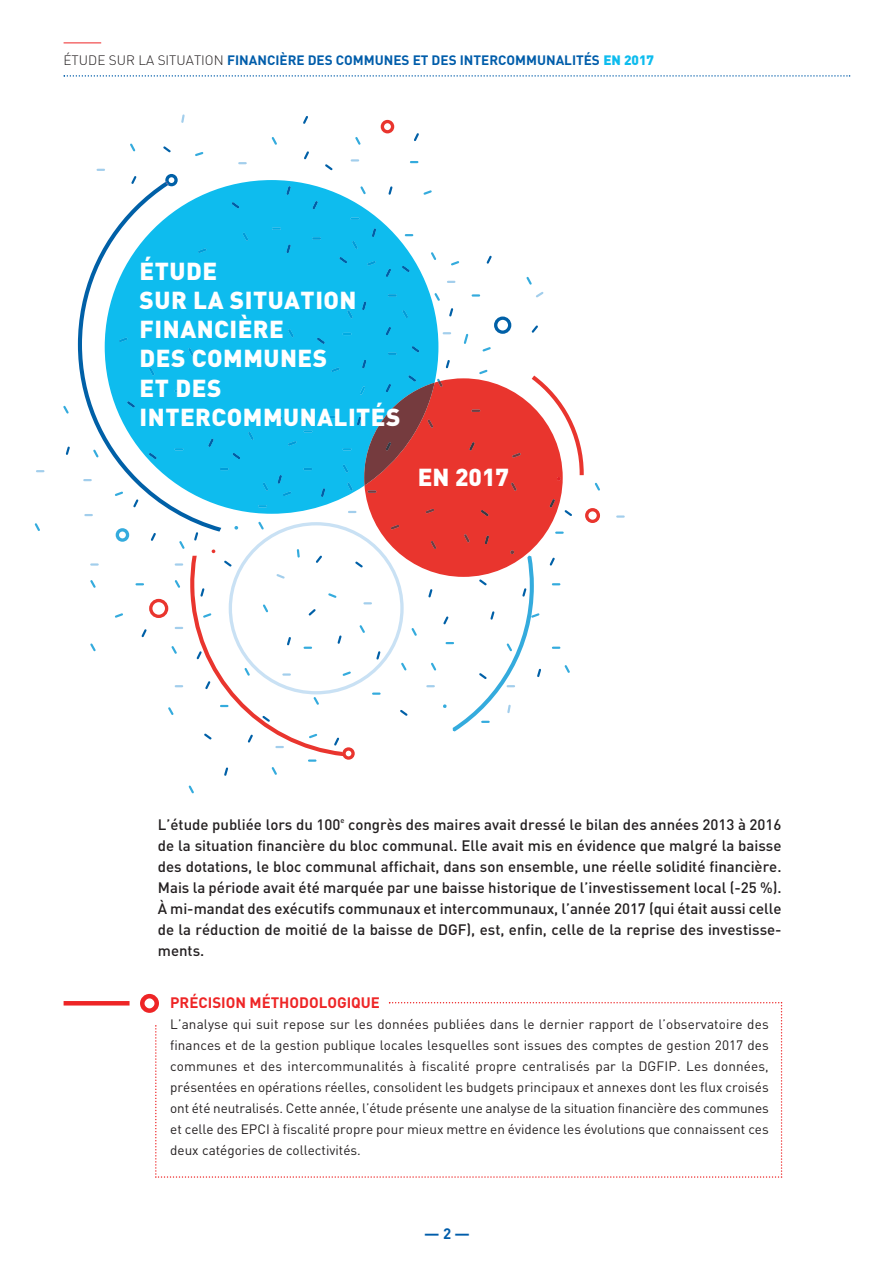
<style>
.page{position:relative;width:893px;height:1263px;background:#fff}
.page>*{position:absolute;margin:0;border:0;box-sizing:border-box;transform-origin:0 0}
.t1{font:900 24.3px/29.1px "DIN";letter-spacing:.02em;color:#fff}
.t2{font:500 15px/21px "DIN";color:#231f20;text-align:justify}
.t3{font:700 15px "DIN";color:#ee2526}
.t4{font:700 15px "DIN";color:#005daa}
.t5{font:13.5px/21px "DIN";color:#231f20;text-align:justify}
.t6{font:700 13.5px "DIN";color:#005daa}
.t7{font:500 7.5px "DIN";color:#231f20}
.s1{font-weight:300;color:#231f20}
.s2{font-weight:900;color:#0ebcee}
</style>
<div class="page">
<svg style="left:63px;top:405px;width:6px;height:9px"></svg>
<svg style="left:594px;top:482px;width:6px;height:9px"></svg>
<svg style="left:137px;top:583px;width:6px;height:2px"></svg>
<svg style="left:90px;top:580px;width:6px;height:8px"></svg>
<svg style="left:188px;top:785px;width:6px;height:9px"></svg>
<svg style="left:271px;top:137px;width:6px;height:8px"></svg>
<svg style="left:411px;top:161px;width:6px;height:2px"></svg>
<svg style="left:355px;top:137px;width:6px;height:8px"></svg>
<svg style="left:115px;top:613px;width:8px;height:5px"></svg>
<svg style="left:90px;top:643px;width:6px;height:9px"></svg>
<svg style="left:65px;top:446px;width:5px;height:9px"></svg>
<svg style="left:151px;top:533px;width:5px;height:8px"></svg>
<svg style="left:304px;top:151px;width:5px;height:9px"></svg>
<svg style="left:132px;top:176px;width:5px;height:4px"></svg>
<svg style="left:325px;top:164px;width:8px;height:7px"></svg>
<svg style="left:414px;top:133px;width:5px;height:8px"></svg>
<svg style="left:141px;top:629px;width:6px;height:9px"></svg>
<svg style="left:303px;top:116px;width:5px;height:8px"></svg>
<svg style="left:37px;top:470px;width:6px;height:2px"></svg>
<svg style="left:239px;top:162px;width:7px;height:2px"></svg>
<svg style="left:130px;top:143px;width:6px;height:9px"></svg>
<svg style="left:98px;top:169px;width:6px;height:2px"></svg>
<svg style="left:163px;top:146px;width:8px;height:7px"></svg>
<svg style="left:195px;top:152px;width:9px;height:4px"></svg>
<svg style="left:181px;top:114px;width:4px;height:9px"></svg>
<svg style="left:91px;top:563px;width:7px;height:3px"></svg>
<svg style="left:352px;top:159px;width:6px;height:3px"></svg>
<div style="left:116px;top:528px;width:13px;height:14px;border:3px solid #34abdd;border-radius:50%"></div>
<div style="left:381px;top:120px;width:13px;height:13px;border:3px solid #e9352e;border-radius:50%"></div>
<div style="left:585px;top:508px;width:15px;height:15px;border:3px solid #e9352e;border-radius:50%"></div>
<div style="left:149px;top:599px;width:19px;height:19px;border:3px solid #e9352e;border-radius:50%"></div>
<svg style="left:617px;top:515px;width:7px;height:3px"></svg>
<svg style="left:35px;top:523px;width:5px;height:8px"></svg>
<svg style="left:78px;top:245px;width:51px;height:287px"></svg>
<svg style="left:165px;top:174px;width:13px;height:6px"></svg>
<svg style="left:105px;top:180px;width:327px;height:334px;fill:#0ebcee"></svg>
<svg style="left:119px;top:338px;width:8px;height:4px"></svg>
<svg style="left:149px;top:367px;width:5px;height:9px"></svg>
<svg style="left:127px;top:401px;width:8px;height:7px"></svg>
<svg style="left:149px;top:453px;width:8px;height:6px"></svg>
<svg style="left:286px;top:186px;width:5px;height:9px"></svg>
<svg style="left:232px;top:202px;width:7px;height:6px"></svg>
<svg style="left:312px;top:201px;width:6px;height:8px"></svg>
<svg style="left:351px;top:218px;width:8px;height:2px"></svg>
<svg style="left:166px;top:228px;width:418px;height:548px"></svg>
<div style="left:64px;top:1001px;width:66px;height:5px;background:#ee2526"></div>
<svg style="left:140px;top:994px;width:642px;height:184px"></svg>
<hr style="left:64px;top:43px;width:37px;height:1px;background:#ee2526">
<svg style="left:64px;top:75px;width:786px;height:2px"></svg>
<p class="t6" style="left:64px;top:55px;width:592px"><span class="s1">ÉTUDE SUR LA SITUATION</span> FINANCIÈRE DES COMMUNES ET DES INTERCOMMUNALITÉS <span class="s2">EN 2017</span></p>
<h1 class="t1" style="left:140px;top:259px;width:262px">ÉTUDE<br>SUR LA SITUATION<br>FINANCIÈRE<br>DES COMMUNES<br>ET DES<br>INTERCOMMUNALITÉS</h1>
<h1 class="t1" style="left:418px;top:465px;width:93px">EN 2017</h1>
<p class="t2" style="left:158px;top:816px;width:625px;text-indent:190px">congrès des maires avait dressé le bilan des années 2013 à 2016 de la situation financière du bloc communal. Elle avait mis en évidence que malgré la baisse des dotations, le bloc communal affichait, dans son ensemble, une réelle solidité financière.<br>Mais la période avait été marquée par une baisse historique de l’investissement local (-25 %).<br>À mi-mandat des exécutifs communaux et intercommunaux, l’année 2017 (qui était aussi celle de la réduction de moitié de la baisse de DGF), est, enfin, celle de la reprise des investisse&shy;ments.</p>
<p class="t3" style="left:170px;top:997px;width:211px">PRÉCISION MÉTHODOLOGIQUE</p>
<p class="t5" style="left:170px;top:1015px;width:600px">L’analyse qui suit repose sur les données publiées dans le dernier rapport de l’observatoire des finances et de la gestion publique locales lesquelles sont issues des comptes de gestion 2017 des communes et des intercommunalités à fiscalité propre centralisés par la DGFIP. Les données, présentées en opérations réelles, consolident les budgets principaux et annexes dont les flux croisés ont été neutralisés. Cette année, l’étude présente une analyse de la situation financière des communes et celle des EPCI à fiscalité propre pour mieux mettre en évidence les évolutions que connaissent ces deux catégories de collectivités.</p>
<p class="t2" style="left:158px;top:816px;width:184px">L’étude publiée lors du 100</p>
<p class="t7" style="left:340px;top:817px;width:6px">e</p>
<p class="t4" style="left:424px;top:1228px;width:47px">— 2—</p>
</div>
